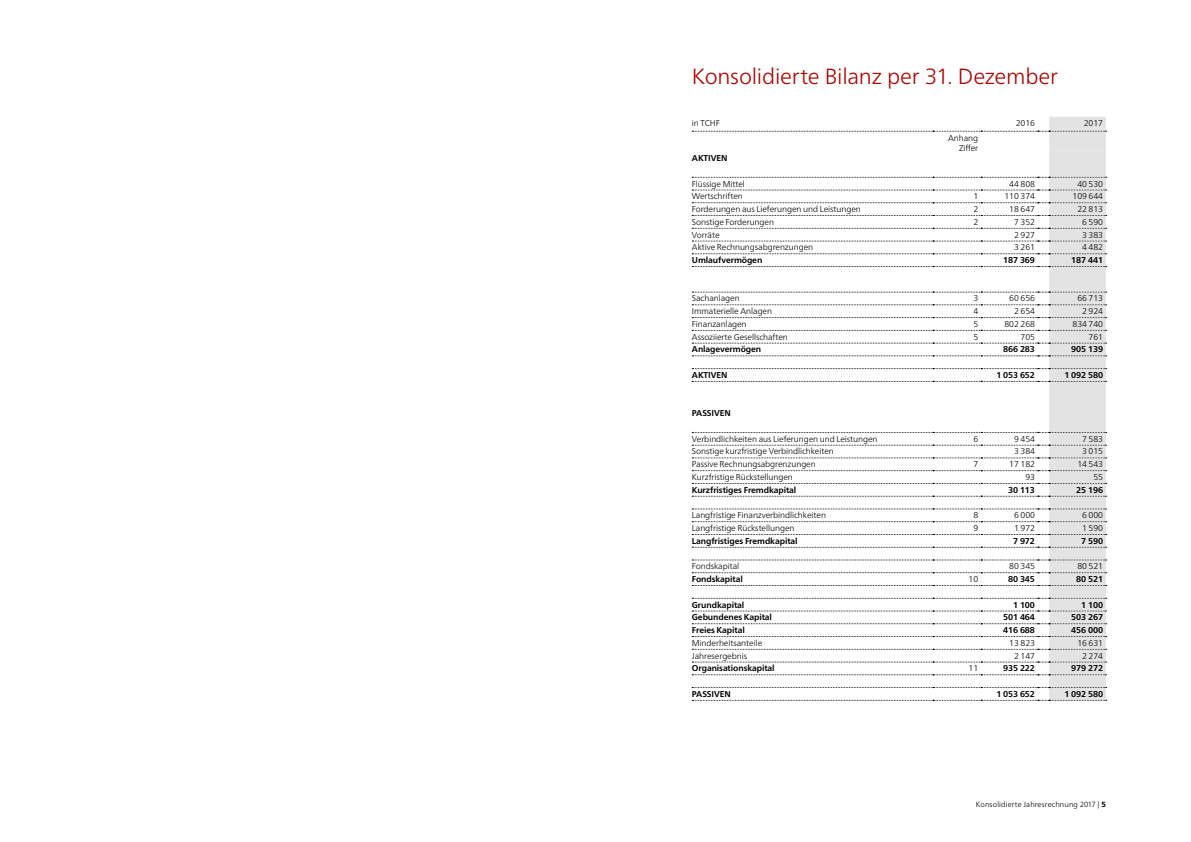
<style>
.page{position:relative;width:1191px;height:842px;background:#fff}
.page>*{position:absolute;margin:0;border:0;box-sizing:border-box;transform-origin:0 0}
.Haupttitel_22pt_rot{font:300 22px "Frutiger Neue LTW1 G";letter-spacing:-.01em;color:#ad0600}
.Tabelle_linksbündig{font:300 8.5px "Frutiger Neue LTW1 G";letter-spacing:-.01em;color:#000}
.Tabelle_rechtsbündig{font:300 8.5px "Frutiger Neue LTW1 G";letter-spacing:-.01em;color:#000}
.Tabelle_linksbündig-2{font:700 8.5px "Frutiger Neue LTW1 G";letter-spacing:-.01em;color:#000}
.Tabelle_rechtsbündig-2{font:700 8.5px "Frutiger Neue LTW1 G";letter-spacing:-.01em;color:#000}
.t1{font:300 7.5px "Frutiger Neue LTW1 G";letter-spacing:.01em;color:#000}
.s1{font-weight:800}
</style>
<div class="page">
<svg style="left:692px;top:117px;width:414px;height:584px"></svg>
<p class="Haupttitel_22pt_rot" style="left:692px;top:63px;width:367px">Konsolidierte Bilanz per 31. Dezember</p>
<p class="Tabelle_linksbündig" style="left:692px;top:118px;width:29px">in TCHF</p>
<p class="Tabelle_rechtsbündig" style="left:1015px;top:118px;width:21px">2016</p>
<p class="Tabelle_rechtsbündig" style="left:1083px;top:118px;width:21px">2017</p>
<p class="Tabelle_rechtsbündig" style="left:948px;top:132px;width:32px">Anhang</p>
<p class="Tabelle_rechtsbündig" style="left:959px;top:142px;width:21px">Ziffer</p>
<p class="Tabelle_linksbündig-2" style="left:692px;top:153px;width:37px">AKTIVEN</p>
<p class="Tabelle_linksbündig" style="left:692px;top:178px;width:55px">Flüssige Mittel</p>
<p class="Tabelle_rechtsbündig" style="left:1009px;top:178px;width:27px">44 808</p>
<p class="Tabelle_rechtsbündig" style="left:1077px;top:178px;width:27px">40 530</p>
<p class="Tabelle_linksbündig" style="left:692px;top:191px;width:52px">Wertschriften</p>
<p class="Tabelle_rechtsbündig" style="left:973px;top:191px;width:6px">1</p>
<p class="Tabelle_rechtsbündig" style="left:1004px;top:191px;width:32px">110 374</p>
<p class="Tabelle_rechtsbündig" style="left:1072px;top:191px;width:32px">109 644</p>
<p class="Tabelle_linksbündig" style="left:692px;top:204px;width:170px">Forderungen aus Lieferungen und Leistungen</p>
<p class="Tabelle_rechtsbündig" style="left:973px;top:204px;width:6px">2</p>
<p class="Tabelle_rechtsbündig" style="left:1009px;top:204px;width:27px">18 647</p>
<p class="Tabelle_rechtsbündig" style="left:1077px;top:204px;width:27px">22 813</p>
<p class="Tabelle_linksbündig" style="left:692px;top:217px;width:84px">Sonstige Forderungen</p>
<p class="Tabelle_rechtsbündig" style="left:973px;top:217px;width:6px">2</p>
<p class="Tabelle_rechtsbündig" style="left:1014px;top:217px;width:22px">7 352</p>
<p class="Tabelle_rechtsbündig" style="left:1082px;top:217px;width:22px">6 590</p>
<p class="Tabelle_linksbündig" style="left:692px;top:229px;width:29px">Vorräte</p>
<p class="Tabelle_rechtsbündig" style="left:1014px;top:229px;width:22px">2 927</p>
<p class="Tabelle_rechtsbündig" style="left:1082px;top:229px;width:22px">3 383</p>
<p class="Tabelle_linksbündig" style="left:692px;top:242px;width:123px">Aktive Rechnungsabgrenzungen</p>
<p class="Tabelle_rechtsbündig" style="left:1014px;top:242px;width:22px">3 261</p>
<p class="Tabelle_rechtsbündig" style="left:1082px;top:242px;width:22px">4 482</p>
<p class="Tabelle_linksbündig-2" style="left:692px;top:255px;width:72px">Umlaufvermögen</p>
<p class="Tabelle_rechtsbündig-2" style="left:1003px;top:255px;width:33px">187 369</p>
<p class="Tabelle_rechtsbündig-2" style="left:1071px;top:255px;width:33px">187 441</p>
<p class="Tabelle_linksbündig" style="left:692px;top:293px;width:49px">Sachanlagen</p>
<p class="Tabelle_rechtsbündig" style="left:973px;top:293px;width:6px">3</p>
<p class="Tabelle_rechtsbündig" style="left:1009px;top:293px;width:27px">60 656</p>
<p class="Tabelle_rechtsbündig" style="left:1077px;top:293px;width:27px">66 713</p>
<p class="Tabelle_linksbündig" style="left:692px;top:306px;width:82px">Immaterielle Anlagen</p>
<p class="Tabelle_rechtsbündig" style="left:973px;top:306px;width:6px">4</p>
<p class="Tabelle_rechtsbündig" style="left:1014px;top:306px;width:22px">2 654</p>
<p class="Tabelle_rechtsbündig" style="left:1082px;top:306px;width:22px">2 924</p>
<p class="Tabelle_linksbündig" style="left:692px;top:319px;width:56px">Finanzanlagen</p>
<p class="Tabelle_rechtsbündig" style="left:973px;top:319px;width:6px">5</p>
<p class="Tabelle_rechtsbündig" style="left:1004px;top:319px;width:32px">802 268</p>
<p class="Tabelle_rechtsbündig" style="left:1072px;top:319px;width:32px">834 740</p>
<p class="Tabelle_linksbündig" style="left:692px;top:331px;width:97px">Assoziierte Gesellschaften</p>
<p class="Tabelle_rechtsbündig" style="left:973px;top:331px;width:6px">5</p>
<p class="Tabelle_rechtsbündig" style="left:1020px;top:331px;width:16px">705</p>
<p class="Tabelle_rechtsbündig" style="left:1088px;top:331px;width:16px">761</p>
<p class="Tabelle_linksbündig-2" style="left:692px;top:344px;width:71px">Anlagevermögen</p>
<p class="Tabelle_rechtsbündig-2" style="left:1003px;top:344px;width:33px">866 283</p>
<p class="Tabelle_rechtsbündig-2" style="left:1071px;top:344px;width:33px">905 139</p>
<p class="Tabelle_linksbündig-2" style="left:692px;top:370px;width:37px">AKTIVEN</p>
<p class="Tabelle_rechtsbündig-2" style="left:996px;top:370px;width:40px">1 053 652</p>
<p class="Tabelle_rechtsbündig-2" style="left:1064px;top:370px;width:40px">1 092 580</p>
<p class="Tabelle_linksbündig-2" style="left:692px;top:408px;width:40px">PASSIVEN</p>
<p class="Tabelle_linksbündig" style="left:692px;top:434px;width:187px">Verbindlichkeiten aus Lieferungen und Leistungen</p>
<p class="Tabelle_rechtsbündig" style="left:973px;top:434px;width:6px">6</p>
<p class="Tabelle_rechtsbündig" style="left:1014px;top:434px;width:22px">9 454</p>
<p class="Tabelle_rechtsbündig" style="left:1082px;top:434px;width:22px">7 583</p>
<p class="Tabelle_linksbündig" style="left:692px;top:446px;width:143px">Sonstige kurzfristige Verbindlichkeiten</p>
<p class="Tabelle_rechtsbündig" style="left:1014px;top:446px;width:22px">3 384</p>
<p class="Tabelle_rechtsbündig" style="left:1082px;top:446px;width:22px">3 015</p>
<p class="Tabelle_linksbündig" style="left:692px;top:459px;width:125px">Passive Rechnungsabgrenzungen</p>
<p class="Tabelle_rechtsbündig" style="left:973px;top:459px;width:6px">7</p>
<p class="Tabelle_rechtsbündig" style="left:1009px;top:459px;width:27px">17 182</p>
<p class="Tabelle_rechtsbündig" style="left:1077px;top:459px;width:27px">14 543</p>
<p class="Tabelle_linksbündig" style="left:692px;top:472px;width:103px">Kurzfristige Rückstellungen</p>
<p class="Tabelle_rechtsbündig" style="left:1025px;top:472px;width:11px">93</p>
<p class="Tabelle_rechtsbündig" style="left:1093px;top:472px;width:11px">55</p>
<p class="Tabelle_linksbündig-2" style="left:692px;top:485px;width:106px">Kurzfristiges Fremdkapital</p>
<p class="Tabelle_rechtsbündig-2" style="left:1008px;top:485px;width:28px">30 113</p>
<p class="Tabelle_rechtsbündig-2" style="left:1076px;top:485px;width:28px">25 196</p>
<p class="Tabelle_linksbündig" style="left:692px;top:510px;width:136px">Langfristige Finanzverbindlichkeiten</p>
<p class="Tabelle_rechtsbündig" style="left:973px;top:510px;width:6px">8</p>
<p class="Tabelle_rechtsbündig" style="left:1014px;top:510px;width:22px">6 000</p>
<p class="Tabelle_rechtsbündig" style="left:1082px;top:510px;width:22px">6 000</p>
<p class="Tabelle_linksbündig" style="left:692px;top:523px;width:104px">Langfristige Rückstellungen</p>
<p class="Tabelle_rechtsbündig" style="left:973px;top:523px;width:6px">9</p>
<p class="Tabelle_rechtsbündig" style="left:1014px;top:523px;width:22px">1 972</p>
<p class="Tabelle_rechtsbündig" style="left:1082px;top:523px;width:22px">1 590</p>
<p class="Tabelle_linksbündig-2" style="left:692px;top:536px;width:107px">Langfristiges Fremdkapital</p>
<p class="Tabelle_rechtsbündig-2" style="left:1013px;top:536px;width:23px">7 972</p>
<p class="Tabelle_rechtsbündig-2" style="left:1081px;top:536px;width:23px">7 590</p>
<p class="Tabelle_linksbündig" style="left:692px;top:561px;width:49px">Fondskapital</p>
<p class="Tabelle_rechtsbündig" style="left:1009px;top:561px;width:27px">80 345</p>
<p class="Tabelle_rechtsbündig" style="left:1077px;top:561px;width:27px">80 521</p>
<p class="Tabelle_linksbündig-2" style="left:692px;top:574px;width:52px">Fondskapital</p>
<p class="Tabelle_rechtsbündig" style="left:968px;top:574px;width:11px">10</p>
<p class="Tabelle_rechtsbündig-2" style="left:1008px;top:574px;width:28px">80 345</p>
<p class="Tabelle_rechtsbündig-2" style="left:1076px;top:574px;width:28px">80 521</p>
<p class="Tabelle_linksbündig-2" style="left:692px;top:599px;width:54px">Grundkapital</p>
<p class="Tabelle_rechtsbündig-2" style="left:1013px;top:599px;width:23px">1 100</p>
<p class="Tabelle_rechtsbündig-2" style="left:1081px;top:599px;width:23px">1 100</p>
<p class="Tabelle_linksbündig-2" style="left:692px;top:612px;width:82px">Gebundenes Kapital</p>
<p class="Tabelle_rechtsbündig-2" style="left:1003px;top:612px;width:33px">501 464</p>
<p class="Tabelle_rechtsbündig-2" style="left:1071px;top:612px;width:33px">503 267</p>
<p class="Tabelle_linksbündig-2" style="left:692px;top:625px;width:54px">Freies Kapital</p>
<p class="Tabelle_rechtsbündig-2" style="left:1003px;top:625px;width:33px">416 688</p>
<p class="Tabelle_rechtsbündig-2" style="left:1071px;top:625px;width:33px">456 000</p>
<p class="Tabelle_linksbündig" style="left:692px;top:638px;width:72px">Minderheitsanteile</p>
<p class="Tabelle_rechtsbündig" style="left:1009px;top:638px;width:27px">13 823</p>
<p class="Tabelle_rechtsbündig" style="left:1077px;top:638px;width:27px">16 631</p>
<p class="Tabelle_linksbündig" style="left:692px;top:650px;width:57px">Jahresergebnis</p>
<p class="Tabelle_rechtsbündig" style="left:1014px;top:650px;width:22px">2 147</p>
<p class="Tabelle_rechtsbündig" style="left:1082px;top:650px;width:22px">2 274</p>
<p class="Tabelle_linksbündig-2" style="left:692px;top:663px;width:84px">Organisationskapital</p>
<p class="Tabelle_rechtsbündig" style="left:968px;top:663px;width:11px">11</p>
<p class="Tabelle_rechtsbündig-2" style="left:1003px;top:663px;width:33px">935 222</p>
<p class="Tabelle_rechtsbündig-2" style="left:1071px;top:663px;width:33px">979 272</p>
<p class="Tabelle_linksbündig-2" style="left:692px;top:689px;width:40px">PASSIVEN</p>
<p class="Tabelle_rechtsbündig-2" style="left:996px;top:689px;width:40px">1 053 652</p>
<p class="Tabelle_rechtsbündig-2" style="left:1064px;top:689px;width:40px">1 092 580</p>
<p class="t1" style="left:976px;top:799px;width:131px">Konsolidierte Jahresrechnung 2017 | <span class="s1">5</span></p>
</div>
